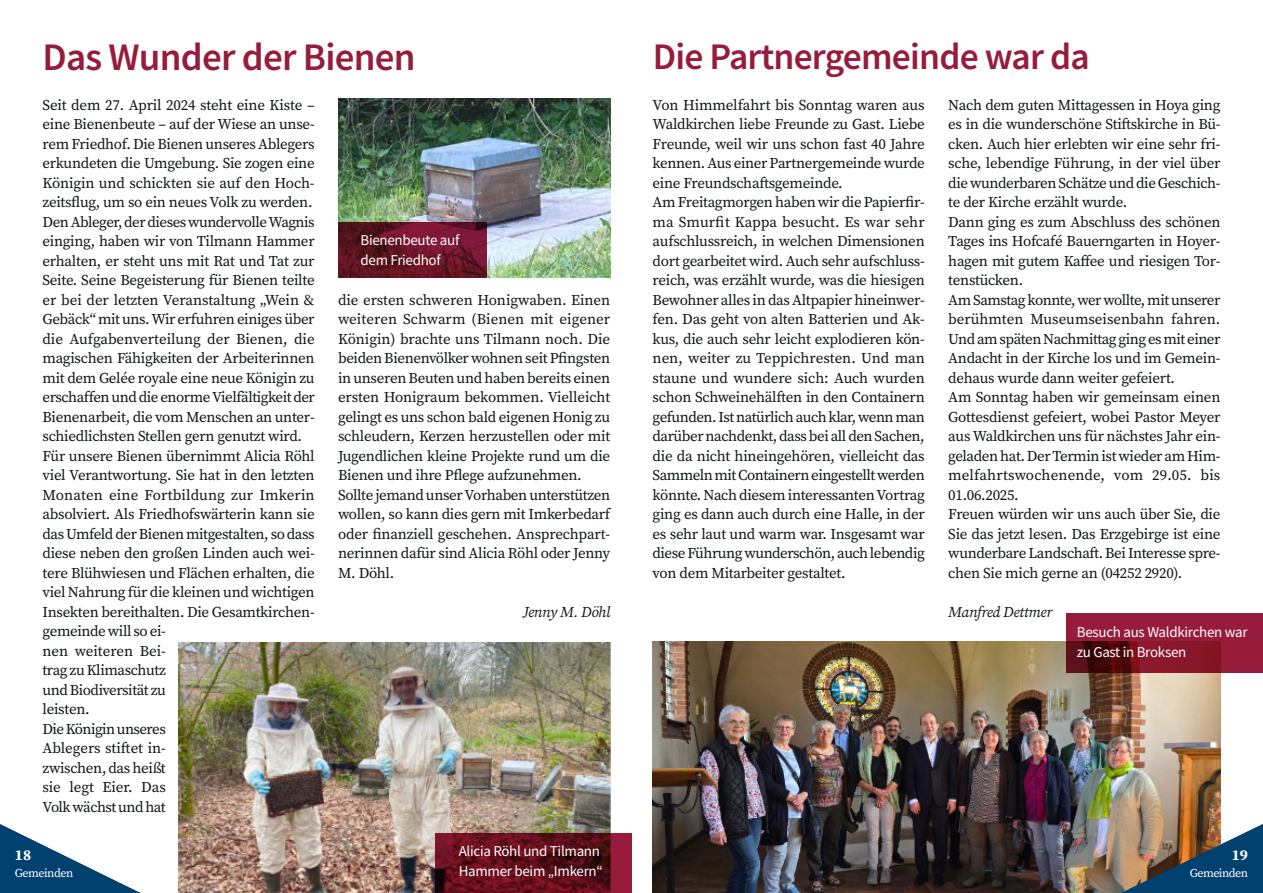
<style>
.page{position:relative;width:1263px;height:893px;background:#fff}
.page>*{position:absolute;margin:0;border:0;box-sizing:border-box;transform-origin:0 0}
.t1{font:600 39px "Source Sans Pro";letter-spacing:-.02em;color:#971c3c}
.t2{font:600 37.5px "Source Sans Pro";letter-spacing:-.02em;color:#971c3c}
.t3{font:15px/19.5px "Source Serif Pro";letter-spacing:-.02em;color:#121617}
.t4{font:15px/19.5px "Source Sans Pro";letter-spacing:-.02em;color:#fff}
.t5{font:italic 15px "Source Serif Pro";letter-spacing:-.02em;color:#121617}
.t6{font:700 15px "Source Serif Pro";color:#fff}
.t7{font:12px "Source Serif Pro";letter-spacing:-.04em;color:#fff}
</style>
<div class="page">
<img style="left:653px;top:642px;width:567px;height:251px">
<svg style="left:1066px;top:613px;width:197px;height:60px;background:#86172f"></svg>
<img style="left:1094px;top:818px;width:169px;height:75px">
<img style="left:179px;top:642px;width:432px;height:251px">
<svg style="left:435px;top:834px;width:196px;height:59px;background:#630f1d"></svg>
<svg style="left:0;top:824px;width:140px;height:69px"></svg>
<img style="left:338px;top:98px;width:272px;height:180px">
<svg style="left:338px;top:222px;width:149px;height:56px;background:#651526"></svg>
<h1 class="t1" style="left:43px;top:41px;width:375px">Das Wunder der Bienen</h1>
<h2 class="t2" style="left:653px;top:41px;width:439px">Die Partnergemeinde war da</h2>
<p class="t3" style="left:43px;top:96px;width:274px">Seit dem 27. April 2024 steht eine Kiste – eine Bienenbeute – auf der Wiese an unse&shy;rem Friedhof. Die Bienen unseres Ablegers erkundeten die Umgebung. Sie zogen eine Königin und schickten sie auf den Hoch&shy;zeitsflug, um so ein neues Volk zu werden.<br>Den Ableger, der dieses wundervolle Wagnis einging, haben wir von Tilmann Hammer erhalten, er steht uns mit Rat und Tat zur Seite. Seine Begeisterung für Bienen teilte er bei der letzten Veranstaltung „Wein &amp; Gebäck“ mit uns. Wir erfuhren einiges über die Aufgabenverteilung der Bienen, die magischen Fähigkeiten der Arbeiterinnen mit dem Gelée royale eine neue Königin zu erschaffen und die enorme Vielfältigkeit der Bienenarbeit, die vom Menschen an unter&shy;schiedlichsten Stellen gern genutzt wird.<br>Für unsere Bienen übernimmt Alicia Röhl viel Verantwortung. Sie hat in den letzten Monaten eine Fortbildung zur Imkerin absolviert. Als Friedhofswärterin kann sie das Umfeld der Bienen mitgestalten, so dass diese neben den großen Linden auch wei&shy;tere Blühwiesen und Flächen erhalten, die viel Nahrung für die kleinen und wichtigen Insekten bereithalten. Die Gesamtkirchen&shy;gemeinde will so ei-<br>nen weiteren Bei-<br>trag zu Klimaschutz<br>und Biodiversität zu<br>leisten.<br>Die Königin unseres<br>Ablegers stiftet in-<br>zwischen, das heißt<br>sie legt Eier. Das<br>Volk wächst und hat</p>
<p class="t4" style="left:360px;top:232px;width:100px">Bienenbeute auf dem Friedhof</p>
<p class="t3" style="left:338px;top:291px;width:274px">die ersten schweren Honigwaben. Einen weiteren Schwarm (Bienen mit eigener Königin) brachte uns Tilmann noch. Die beiden Bienenvölker wohnen seit Pfingsten in unseren Beuten und haben bereits einen ersten Honigraum bekommen. Vielleicht gelingt es uns schon bald eigenen Honig zu schleudern, Kerzen herzustellen oder mit Jugendlichen kleine Projekte rund um die Bienen und ihre Pflege aufzunehmen.<br>Sollte jemand unser Vorhaben unterstützen wollen, so kann dies gern mit Imkerbedarf oder finanziell geschehen. Ansprechpart&shy;nerinnen dafür sind Alicia Röhl oder Jenny M. Döhl.</p>
<p class="t5" style="left:523px;top:606px;width:89px">Jenny M. Döhl</p>
<p class="t3" style="left:653px;top:96px;width:274px">Von Himmelfahrt bis Sonntag waren aus Waldkirchen liebe Freunde zu Gast. Liebe Freunde, weil wir uns schon fast 40 Jahre kennen. Aus einer Partnergemeinde wurde eine Freundschaftsgemeinde.<br>Am Freitagmorgen haben wir die Papierfir&shy;ma Smurfit Kappa besucht. Es war sehr aufschlussreich, in welchen Dimensionen dort gearbeitet wird. Auch sehr aufschluss&shy;reich, was erzählt wurde, was die hiesigen Bewohner alles in das Altpapier hineinwer&shy;fen. Das geht von alten Batterien und Ak&shy;kus, die auch sehr leicht explodieren kön&shy;nen, weiter zu Teppichresten. Und man staune und wundere sich: Auch wurden schon Schweinehälften in den Containern gefunden. Ist natürlich auch klar, wenn man darüber nachdenkt, dass bei all den Sachen, die da nicht hineingehören, vielleicht das Sammeln mit Containern eingestellt werden könnte. Nach diesem interessanten Vortrag ging es dann auch durch eine Halle, in der es sehr laut und warm war. Insgesamt war diese Führung wunderschön, auch lebendig von dem Mitarbeiter gestaltet.</p>
<p class="t3" style="left:948px;top:96px;width:274px">Nach dem guten Mittagessen in Hoya ging es in die wunderschöne Stiftskirche in Bü&shy;cken. Auch hier erlebten wir eine sehr fri&shy;sche, lebendige Führung, in der viel über die wunderbaren Schätze und die Geschich&shy;te der Kirche erzählt wurde.<br>Dann ging es zum Abschluss des schönen Tages ins Hofcafé Bauerngarten in Hoyer&shy;hagen mit gutem Kaffee und riesigen Tor&shy;tenstücken.<br>Am Samstag konnte, wer wollte, mit unserer berühmten Museumseisenbahn fahren.<br>Und am späten Nachmittag ging es mit einer Andacht in der Kirche los und im Gemein&shy;dehaus wurde dann weiter gefeiert.<br>Am Sonntag haben wir gemeinsam einen Gottesdienst gefeiert, wobei Pastor Meyer aus Waldkirchen uns für nächstes Jahr ein&shy;geladen hat. Der Termin ist wieder am Him&shy;melfahrtswochenende, vom 29.05. bis 01.06.2025.<br>Freuen würden wir uns auch über Sie, die Sie das jetzt lesen. Das Erzgebirge ist eine wunderbare Landschaft. Bei Interesse spre&shy;chen Sie mich gerne an (04252 2920).</p>
<p class="t5" style="left:948px;top:606px;width:106px">Manfred Dettmer</p>
<p class="t4" style="left:1077px;top:624px;width:172px">Besuch aus Waldkirchen war zu Gast in Broksen</p>
<p class="t6" style="left:15px;top:849px;width:18px">18</p>
<p class="t7" style="left:15px;top:868px;width:60px">Gemeinden</p>
<p class="t4" style="left:459px;top:843px;width:146px">Alicia Röhl und Tilmann<br>Hammer beim „Imkern“</p>
<p class="t6" style="left:1232px;top:849px;width:18px">19</p>
<p class="t7" style="left:1190px;top:868px;width:60px">Gemeinden</p>
</div>
